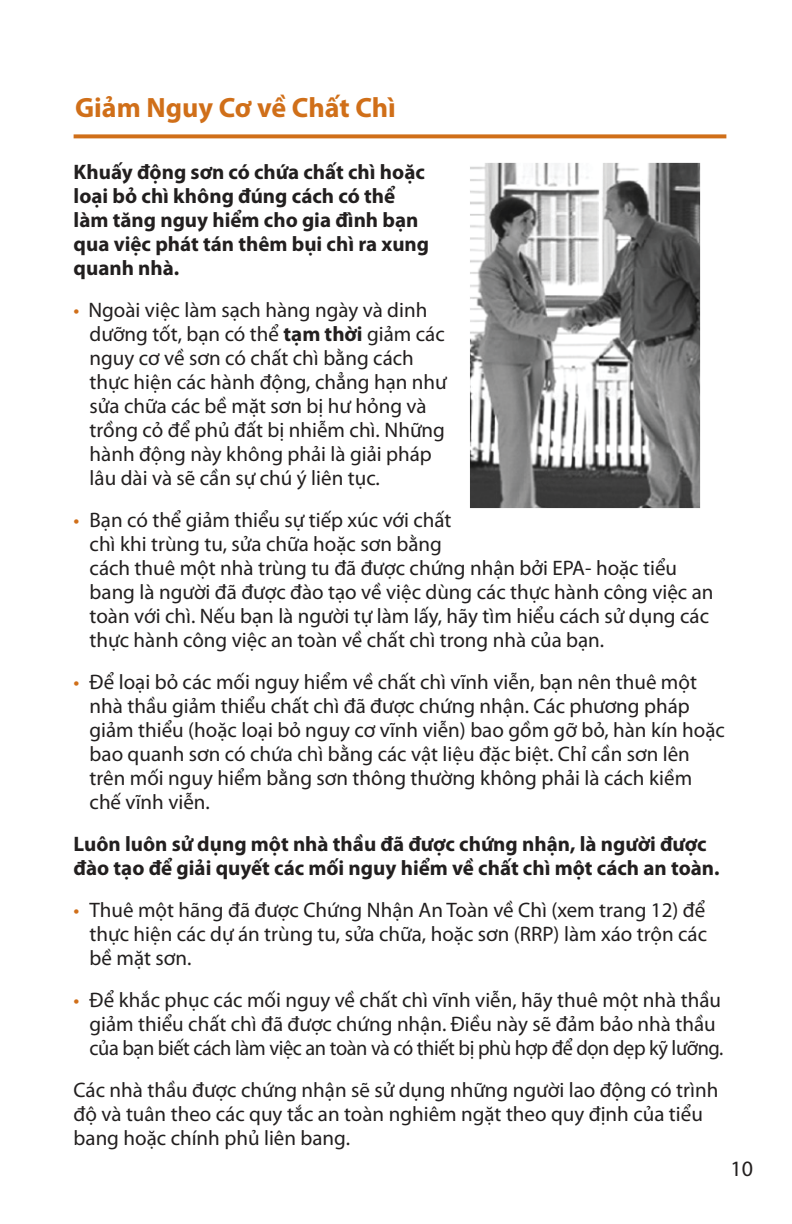
<style>
.page{position:relative;width:792px;height:1224px;background:#fff}
.page>*{position:absolute;margin:0;border:0;box-sizing:border-box;transform-origin:0 0}
.t1{font:700 28px "Myriad Pro";color:#d06f19}
.t2{font:22px "Myriad Pro";color:#221f1f}
.t3{font:21px/24px "Myriad Pro";color:#221f1f}
.t4{font:700 21px/24px "Myriad Pro";color:#221f1f}
.s1{color:#d06f19}
.s2{font-weight:700}
</style>
<div class="page">
<svg style="left:74px;top:134px;width:652px;height:4px;background:#d47d2f"></svg>
<img style="left:470px;top:162px;width:231px;height:347px">
<h1 class="t1" style="left:75px;top:91px;width:322px">Giảm Nguy Cơ về Chất Chì</h1>
<p class="t4" style="left:74px;top:160px;width:357px">Khuấy động sơn có chứa chất chì hoặc loại bỏ chì không đúng cách có thể làm tăng nguy hiểm cho gia đình bạn qua việc phát tán thêm bụi chì ra xung quanh nhà.</p>
<p class="t3" style="left:90px;top:298px;width:359px;text-indent:-16px"><span class="s1">•</span> Ngoài việc làm sạch hàng ngày và dinh dưỡng tốt, bạn có thể <span class="s2">tạm thời</span> giảm các nguy cơ về sơn có chất chì bằng cách thực hiện các hành động, chẳng hạn như sửa chữa các bề mặt sơn bị hư h ng và trồng c để phủ đất bị nhiễm chì. Những hành động này không phải là giải pháp lâu dài và sẽ cần sự chú ý liên tục.</p>
<p class="t3" style="left:90px;top:508px;width:626px;text-indent:-16px"><span class="s1">•</span> Bạn có thể giảm thiểu sự tiếp xúc với chất<br>chì khi trùng tu, sửa chữa hoặc sơn bằng<br>cách thuê một nhà trùng tu đã được chứng nhận bởi EPA- hoặc tiểu bang là người đã được đào tạo về việc dùng các thực hành công việc an toàn với chì. Nếu bạn là người tự làm lấy, hãy tìm hiểu cách sử dụng các thực hành công việc an toàn về chất chì trong nhà của bạn.</p>
<p class="t3" style="left:90px;top:670px;width:637px;text-indent:-16px"><span class="s1">•</span> Để loại b các mối nguy hiểm về chất chì vĩnh viễn, bạn nên thuê một nhà thầu giảm thiểu chất chì đã được chứng nhận. Các phương pháp giảm thiểu (hoặc loại b nguy cơ vĩnh viễn) bao gồm gỡ b , hàn kín hoặc bao quanh sơn có chứa chì bằng các vật liệu đặc biệt. Chỉ cần sơn lên trên mối nguy hiểm bằng sơn thông thường không phải là cách kiềm chế vĩnh viễn.</p>
<p class="t4" style="left:74px;top:832px;width:648px">Luôn luôn sử dụng một nhà thầu đã được chứng nhận, là người được đào tạo để giải quyết các mối nguy hiểm về chất chì một cách an toàn.</p>
<p class="t3" style="left:90px;top:898px;width:619px;text-align:justify;text-indent:-16px"><span class="s1">•</span> Thuê một hãng đã được Chứng Nhận An Toàn về Chì (xem trang 12) để thực hiện các dự án trùng tu, sửa chữa, hoặc sơn (RRP) làm xáo trộn các bề mặt sơn.</p>
<p class="t3" style="left:90px;top:988px;width:635px;text-indent:-16px"><span class="s1">•</span> Để khắc phục các mối nguy về chất chì vĩnh viễn, hãy thuê một nhà thầu giảm thiểu chất chì đã được chứng nhận. Điều này sẽ đảm bảo nhà thầu của bạn biết cách làm việc an toàn và có thiết bị phù hợp để dọn dẹp kỹ lưỡng.</p>
<p class="t3" style="left:74px;top:1078px;width:646px">Các nhà thầu được chứng nhận sẽ sử dụng những người lao động có trình độ và tuân theo các quy tắc an toàn nghiêm ngặt theo quy định của tiểu bang hoặc chính phủ liên bang.</p>
<p class="t2" style="left:731px;top:1156px;width:24px">10</p>
</div>
